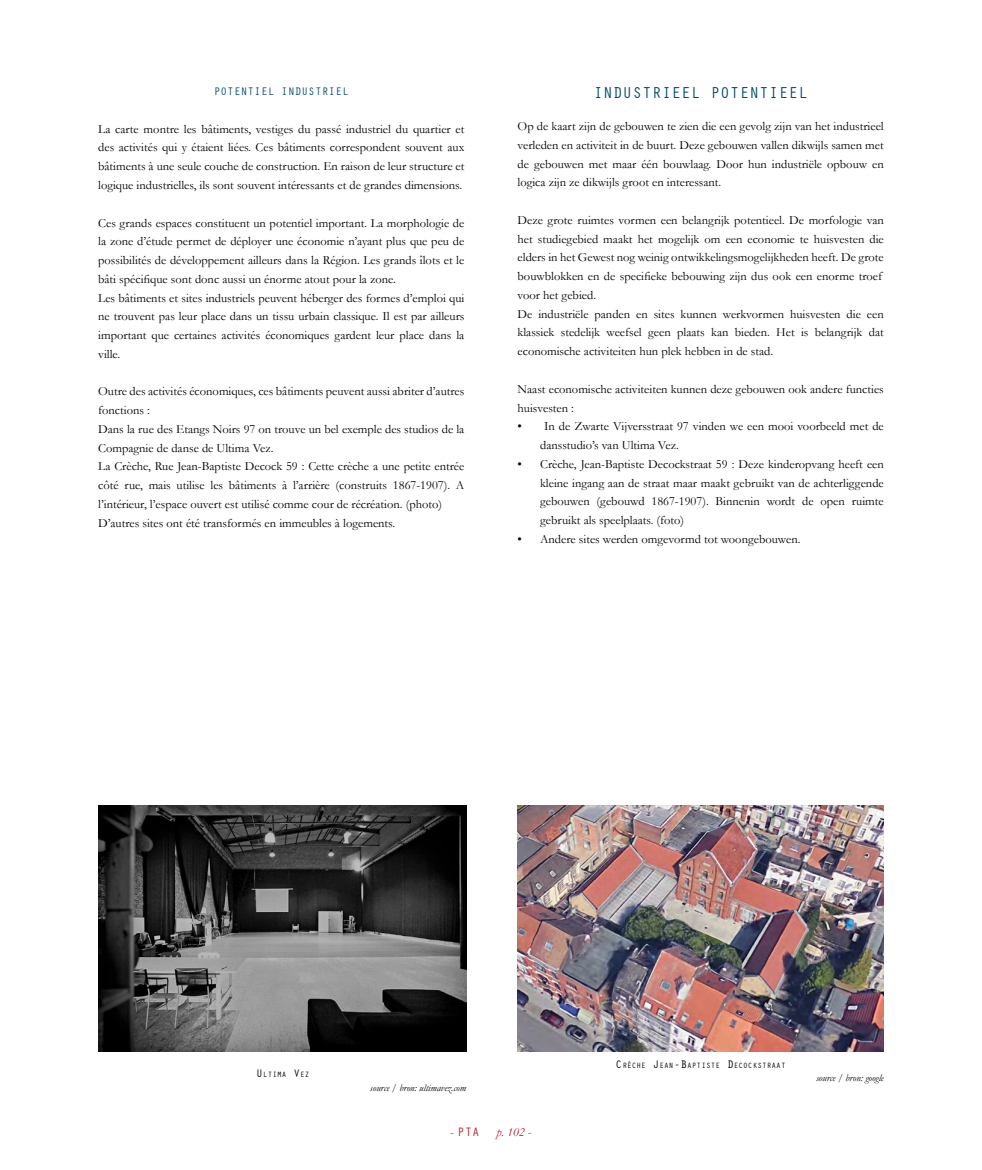
<style>
.page{position:relative;width:982px;height:1170px;background:#fff}
.page>*{position:absolute;margin:0;border:0;box-sizing:border-box;transform-origin:0 0}
.t1{font:16.25px "Orator";color:#004c69}
.t2{font:12.5px/18.8px "Garamond";color:#000}
.t3{font:italic 12.5px "Garamond";color:#bb1c25}
.t4{font:12.5px "Orator";color:#bb1c25}
.t5{font:11.25px "Orator";color:#004c69}
.t6{font:italic 10px "Garamond";color:#000}
.t7{font:7.88px "Orator";color:#000}
.s1{font-size:11.25px}
.s2{font-family:"Garamond"}
.s3{font-style:normal}
</style>
<div class="page">
<img style="left:517px;top:805px;width:366px;height:246px">
<img style="left:98px;top:805px;width:368px;height:246px">
<p class="t5" style="left:214px;top:86px;width:136px">POTENTIEL INDUSTRIEL</p>
<p class="t2" style="left:98px;top:119px;width:368px;text-align:justify">La carte montre les bâtiments, vestiges du passé industriel du quartier et des activités qui y étaient liées. Ces bâtiments correspondent souvent aux bâtiments à une seule couche de construction. En raison de leur structure et logique industrielles, ils sont souvent intéressants et de grandes dimensions.</p>
<p class="t2" style="left:98px;top:213px;width:368px">Ces grands espaces constituent un potentiel important. La morphologie de la zone d’étude permet de déployer une économie n’ayant plus que peu de possibilités de développement ailleurs dans la Région. Les grands îlots et le bâti spécifique sont donc aussi un énorme atout pour la zone.<br>Les bâtiments et sites industriels peuvent héberger des formes d’emploi qui ne trouvent pas leur place dans un tissu urbain classique. Il est par ailleurs important que certaines activités économiques gardent leur place dans la ville.</p>
<p class="t2" style="left:98px;top:382px;width:368px">Outre des activités économiques, ces bâtiments peuvent aussi abriter d’autres fonctions :<br>Dans la rue des Etangs Noirs 97 on trouve un bel exemple des studios de la Compagnie de danse de Ultima Vez.<br>La Crèche, Rue Jean-Baptiste Decock 59 : Cette crèche a une petite entrée côté rue, mais utilise les bâtiments à l’arrière (construits 1867-1907). A l’intérieur, l’espace ouvert est utilisé comme cour de récréation. (photo)<br>D’autres sites ont été transformés en immeubles à logements.</p>
<h1 class="t1" style="left:593px;top:84px;width:216px">INDUSTRIEEL POTENTIEEL</h1>
<p class="t2" style="left:517px;top:116px;width:368px;text-align:justify">Op de kaart zijn de gebouwen te zien die een gevolg zijn van het industrieel verleden en activiteit in de buurt. Deze gebouwen vallen dikwijls samen met de gebouwen met maar één bouwlaag. Door hun industriële opbouw en logica zijn ze dikwijls groot en interessant.</p>
<p class="t2" style="left:517px;top:210px;width:368px">Deze grote ruimtes vormen een belangrijk potentieel. De morfologie van het studiegebied maakt het mogelijk om een economie te huisvesten die elders in het Gewest nog weinig ontwikkelingsmogelijkheden heeft. De grote bouwblokken en de specifieke bebouwing zijn dus ook een enorme troef voor het gebied.<br>De industriële panden en sites kunnen werkvormen huisvesten die een klassiek stedelijk weefsel geen plaats kan bieden. Het is belangrijk dat economische activiteiten hun plek hebben in de stad.</p>
<p class="t2" style="left:517px;top:379px;width:368px">Naast economische activiteiten kunnen deze gebouwen ook andere functies huisvesten :</p>
<p class="t2" style="left:540px;top:416px;width:345px;text-indent:-22px">• In de Zwarte Vijversstraat 97 vinden we een mooi voorbeeld met de dansstudio’s van Ultima Vez.</p>
<p class="t2" style="left:540px;top:454px;width:345px;text-align:justify;text-indent:-22px">• Crèche, Jean-Baptiste Decockstraat 59 : Deze kinderopvang heeft een kleine ingang aan de straat maar maakt gebruikt van de achterliggende gebouwen (gebouwd 1867-1907). Binnenin wordt de open ruimte gebruikt als speelplaats. (foto)</p>
<p class="t2" style="left:517px;top:529px;width:284px">• Andere sites werden omgevormd tot woongebouwen.</p>
<p class="t7" style="left:256px;top:1070px;width:55px"><span class="s1">U</span> LTIMA <span class="s1">V</span>EZ</p>
<p class="t6" style="left:370px;top:1081px;width:98px">source / bron: ultimavez.com</p>
<p class="t7" style="left:615px;top:1060px;width:172px"><span class="s1">C</span> RÈCHE <span class="s1">J</span> EAN<span class="s1">-B</span>APTISTE <span class="s1">D</span> ECOCKSTRAAT</p>
<p class="t6" style="left:816px;top:1071px;width:69px">source / bron: google</p>
<p class="t4" style="left:450px;top:1125px;width:31px"><span class="s2">-</span> PTA</p>
<p class="t3" style="left:496px;top:1123px;width:37px">p. 102 <span class="s3">-</span></p>
</div>
